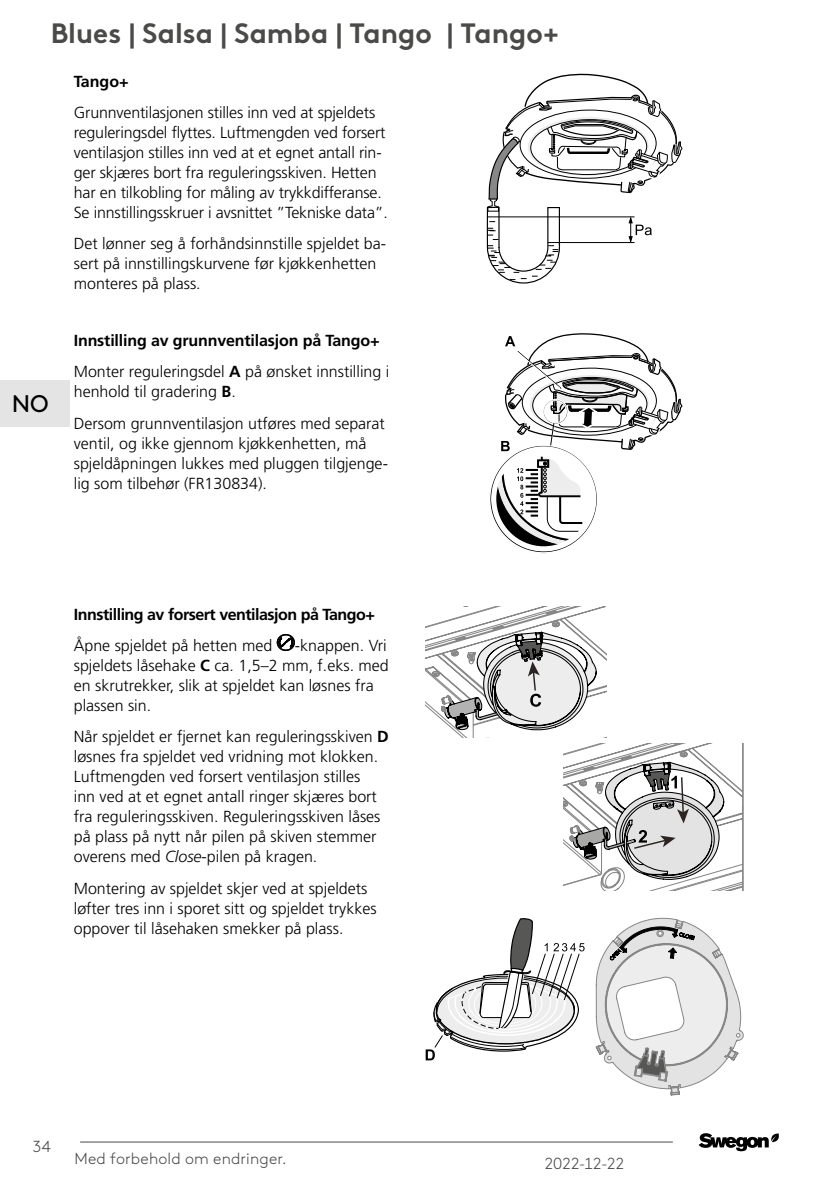
<style>
.page{position:relative;width:840px;height:1191px;background:#fff}
.page>*{position:absolute;margin:0;border:0;box-sizing:border-box;transform-origin:0 0}
.t1{font:700 28px "Swegon Brown";color:#4a4a49}
.t2{font:24px "Swegon Brown";color:#000}
.Leipis{font:16px/20px "Frutiger LT 45 Lt";color:#000}
.Leipis-2{font:16px "Frutiger LT 65 Bd";letter-spacing:-.03em;color:#000}
.Leipis-3{font:16px "Frutiger LT 65 Bd";letter-spacing:-.01em;color:#000}
.t3{font:300 16px "Swegon Brown";letter-spacing:.01em;color:#4a4a49}
.s1{font-family:"Frutiger LT 65 Bd"}
.s2{font-family:"Frutiger LT 46 Lt It"}
</style>
<div class="page">
<div style="left:0;top:380px;width:69px;height:46px;background:#e4e4e5"></div>
<hr style="left:80px;top:1141px;width:592px;height:1px;background:#4a4a49">
<svg style="left:698px;top:1133px;width:81px;height:18px"></svg>
<svg style="left:276px;top:634px;width:19px;height:17px"></svg>
<svg style="left:486px;top:74px;width:196px;height:209px"></svg>
<svg style="left:494px;top:333px;width:188px;height:217px"></svg>
<svg style="left:595px;top:918px;width:148px;height:177px"></svg>
<svg style="left:425px;top:918px;width:159px;height:142px"></svg>
<svg style="left:425px;top:607px;width:318px;height:284px"></svg>
<h1 class="t1" style="left:51px;top:11px;width:509px">Blues | Salsa | Samba | Tango | Tango+</h1>
<p class="Leipis-2" style="left:74px;top:72px;width:56px">Tango+</p>
<p class="Leipis" style="left:74px;top:103px;width:315px">Grunnventilasjonen stilles inn ved at spjeldets reguleringsdel flyttes. Luftmengden ved forsert ventilasjon stilles inn ved at et egnet antall rin&shy;ger skjæres bort fra reguleringsskiven. Hetten har en tilkobling for måling av trykkdifferanse.<br>Se innstillingsskruer i avsnittet ”Tekniske data”.</p>
<p class="Leipis" style="left:74px;top:234px;width:314px">Det lønner seg å forhåndsinnstille spjeldet ba&shy;sert på innstillingskurvene før kjøkkenhetten monteres på plass.</p>
<h2 class="t2" style="left:12px;top:385px;width:38px">NO</h2>
<p class="Leipis-3" style="left:74px;top:331px;width:307px">Innstilling av grunnventilasjon på Tango+</p>
<p class="Leipis" style="left:74px;top:362px;width:317px">Monter reguleringsdel <span class="s1">A</span> på ønsket innstilling i henhold til gradering <span class="s1">B</span>.</p>
<p class="Leipis" style="left:74px;top:413px;width:315px">Dersom grunnventilasjon utføres med separat ventil, og ikke gjennom kjøkkenhetten, må spjeldåpningen lukkes med pluggen tilgjenge&shy;lig som tilbehør (FR130834).</p>
<p class="Leipis-2" style="left:74px;top:604px;width:303px">Innstilling av forsert ventilasjon på Tango+</p>
<p class="Leipis" style="left:74px;top:635px;width:200px">Åpne spjeldet på hetten med</p>
<p class="Leipis" style="left:74px;top:635px;width:316px;text-indent:221px">-knappen. Vri spjeldets låsehake <span class="s1">C</span> ca. 1,5–2 mm, f.eks. med en skrutrekker, slik at spjeldet kan løsnes fra plassen sin.</p>
<p class="Leipis" style="left:74px;top:727px;width:316px">Når spjeldet er fjernet kan reguleringsskiven <span class="s1">D </span>løsnes fra spjeldet ved vridning mot klokken.<br>Luftmengden ved forsert ventilasjon stilles<br>inn ved at et egnet antall ringer skjæres bort fra reguleringsskiven. Reguleringsskiven låses på plass på nytt når pilen på skiven stemmer overens med <span class="s2">Close</span>-pilen på kragen.</p>
<p class="Leipis" style="left:74px;top:878px;width:304px">Montering av spjeldet skjer ved at spjeldets løfter tres inn i sporet sitt og spjeldet trykkes oppover til låsehaken smekker på plass.</p>
<p class="t3" style="left:32px;top:1135px;width:20px">34</p>
<p class="t3" style="left:74px;top:1146px;width:214px">Med forbehold om endringer.</p>
<p class="t3" style="left:544px;top:1151px;width:81px">2022-12-22</p>
</div>
